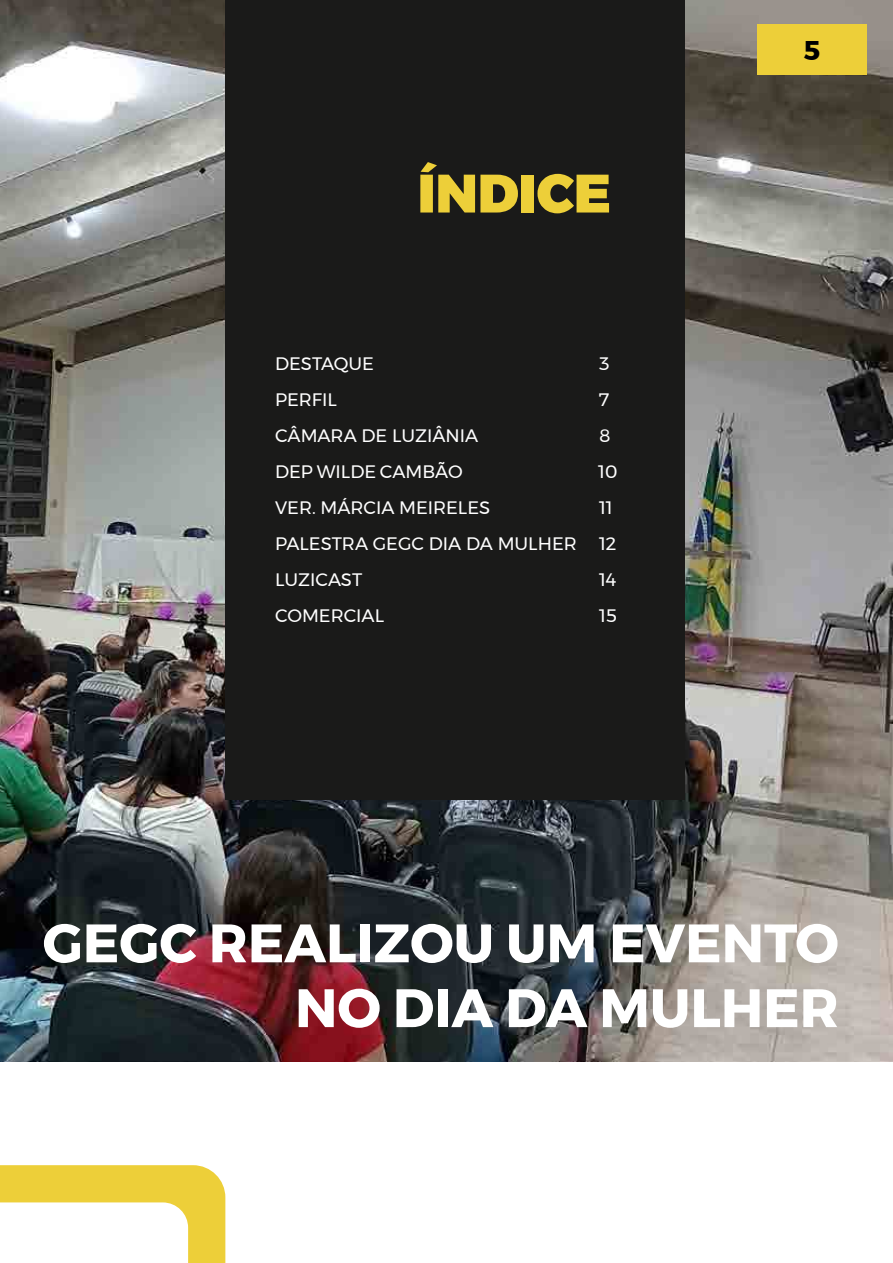
<style>
.page{position:relative;width:893px;height:1263px;background:#fff}
.page>*{position:absolute;margin:0;border:0;box-sizing:border-box;transform-origin:0 0}
.t1{font:700 54px/64.8px "Montserrat";color:#fff;text-align:right}
.t2{font:900 54px "Montserrat";color:#edcf39}
.t3{font:700 27px "Montserrat";color:#000}
.t4{font:18px/36px "Montserrat";color:#fff}
</style>
<div class="page">
<img style="left:0;top:0;width:893px;height:1062px">
<div style="left:225px;top:0;width:460px;height:799px;background:#1a1a19"></div>
<svg style="left:0;top:1165px;width:225px;height:98px"></svg>
<div style="left:757px;top:25px;width:110px;height:50px;background:#edcf39"></div>
<h1 class="t2" style="left:418px;top:149px;width:195px">ÍNDICE</h1>
<p class="t4" style="left:275px;top:346px;width:100px">DESTAQUE</p>
<p class="t4" style="left:599px;top:346px;width:12px">3</p>
<p class="t4" style="left:275px;top:382px;width:63px">PERFIL</p>
<p class="t4" style="left:599px;top:382px;width:12px">7</p>
<p class="t4" style="left:275px;top:418px;width:205px">CÂMARA DE LUZIÂNIA</p>
<p class="t4" style="left:599px;top:418px;width:13px">8</p>
<p class="t4" style="left:275px;top:454px;width:189px">DEP WILDE CAMBÃO</p>
<p class="t4" style="left:598px;top:454px;width:21px">10</p>
<p class="t4" style="left:275px;top:490px;width:217px">VER. MÁRCIA MEIRELES</p>
<p class="t4" style="left:275px;top:490px;width:343px;text-indent:324px">11<br>PALESTRA GEGC DIA DA MULHER 12<br>LUZICAST</p>
<p class="t4" style="left:599px;top:562px;width:19px">14</p>
<p class="t4" style="left:275px;top:598px;width:110px">COMERCIAL</p>
<p class="t4" style="left:599px;top:598px;width:19px">15</p>
<h2 class="t3" style="left:803px;top:29px;width:18px">5</h2>
<h1 class="t1" style="left:43px;top:911px;width:798px">GEGC REALIZOU UM EVENTO<br>NO DIA DA MULHER</h1>
</div>
